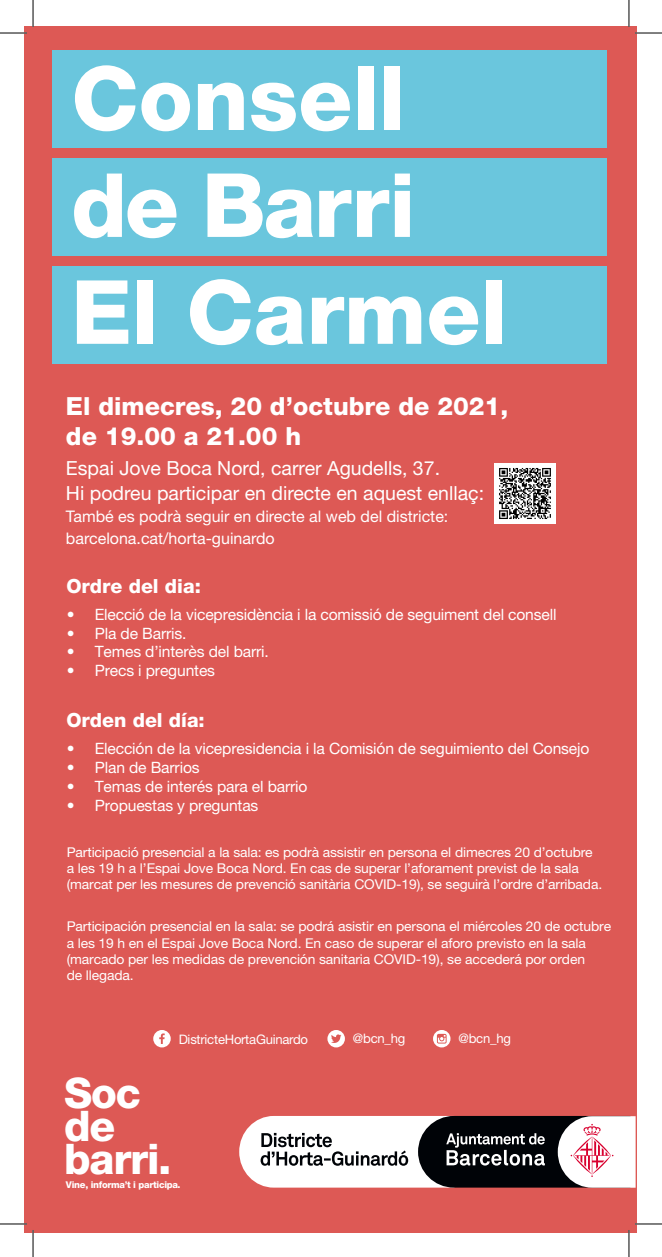
<style>
.page{position:relative;width:662px;height:1257px;background:#fff}
.page>*{position:absolute;margin:0;border:0;box-sizing:border-box;transform-origin:0 0}
.t1{font:800 88.7px/106.9px "Helvetica Neue LT Std";color:#fff}
.t2{font:800 42.2px/33.2px "Helvetica Neue LT Std";letter-spacing:-.03em;color:#fff}
.t3{font:800 25px/30px "Helvetica Neue LT Std";color:#fff}
.t4{font:19.5px/25px "Helvetica Neue LT Std";color:#fff}
.t5{font:800 19.5px "Helvetica Neue LT Std";color:#fff}
.t6{font:16px/22px "Helvetica Neue LT Std";color:#fff}
.t7{font:15.6px "Helvetica Neue LT Std";letter-spacing:-.01em;color:#fff}
.t8{font:13.5px/16.2px "Helvetica Neue LT Std";letter-spacing:-.01em;color:#fff}
.t9{font:13.1px "Helvetica Neue LT Std";letter-spacing:-.02em;color:#fff}
.t10{font:800 9.3px "Helvetica Neue LT Std";letter-spacing:-.03em;color:#fff}
</style>
<div class="page">
<div style="left:24px;top:26px;width:613px;height:1206px;background:#dd5955"></div>
<div style="left:52px;top:50px;width:554px;height:97px;background:#6ac6dd"></div>
<div style="left:52px;top:158px;width:554px;height:98px;background:#6ac6dd"></div>
<div style="left:52px;top:266px;width:554px;height:98px;background:#6ac6dd"></div>
<svg style="left:327px;top:1030px;width:18px;height:17px"></svg>
<svg style="left:153px;top:1030px;width:18px;height:17px"></svg>
<svg style="left:433px;top:1030px;width:17px;height:17px"></svg>
<svg style="left:239px;top:1116px;width:396px;height:71px;background:#a29d9f"></svg>
<img style="left:494px;top:463px;width:61px;height:61px">
<hr style="left:0;top:32px;width:27px;height:2px;background:#fff">
<hr style="left:634px;top:32px;width:27px;height:2px;background:#fff">
<hr style="left:32px;top:0;width:2px;height:27px;background:#fff">
<hr style="left:32px;top:1230px;width:2px;height:27px;background:#fff">
<svg style="left:0;top:33px;width:27px;height:1px"></svg>
<svg style="left:634px;top:33px;width:27px;height:1px"></svg>
<svg style="left:0;top:1223px;width:27px;height:1px"></svg>
<svg style="left:635px;top:1223px;width:26px;height:1px"></svg>
<svg style="left:33px;top:0;width:1px;height:27px"></svg>
<svg style="left:33px;top:1230px;width:1px;height:27px"></svg>
<svg style="left:628px;top:0;width:1px;height:27px"></svg>
<svg style="left:628px;top:1230px;width:1px;height:27px"></svg>
<h1 class="t1" style="left:71px;top:45px;width:437px">Consell de Barri<br>El Carmel</h1>
<h3 class="t3" style="left:66px;top:391px;width:443px">El dimecres, 20 d’octubre de 2021, de 19.00 a 21.00 h</h3>
<h3 class="t4" style="left:66px;top:455px;width:419px">Espai Jove Boca Nord, carrer Agudells, 37.<br>Hi podreu participar en directe en aquest enllaç:</h3>
<p class="t6" style="left:66px;top:504px;width:383px">També es podrà seguir en directe al web del districte: barcelona.cat/horta-guinardo</p>
<h3 class="t5" style="left:66px;top:574px;width:136px">Ordre del dia:</h3>
<p class="t7" style="left:67px;top:605px;width:491px">• Elecció de la vicepresidència i la comissió de seguiment del consell</p>
<p class="t7" style="left:67px;top:624px;width:121px">• Pla de Barris.</p>
<p class="t7" style="left:67px;top:642px;width:203px">• Temes d’interès del barri.</p>
<p class="t7" style="left:67px;top:661px;width:150px">• Precs i preguntes</p>
<h3 class="t5" style="left:66px;top:708px;width:140px">Orden del día:</h3>
<p class="t7" style="left:67px;top:739px;width:524px">• Elección de la vicepresidencia i la Comisión de seguimiento del Consejo</p>
<p class="t7" style="left:67px;top:758px;width:134px">• Plan de Barrios</p>
<p class="t7" style="left:67px;top:777px;width:242px">• Temas de interés para el barrio</p>
<p class="t7" style="left:67px;top:795px;width:193px">• Propuestas y preguntas</p>
<p class="t8" style="left:67px;top:843px;width:536px">Participació presencial a la sala: es podrà assistir en persona el dimecres 20 d’octubre a les 19 h a l’Espai Jove Boca Nord. En cas de superar l’aforament previst de la sala (marcat per les mesures de prevenció sanitària COVID-19), se seguirà l’ordre d’arribada.</p>
<p class="t8" style="left:67px;top:918px;width:545px">Participación presencial en la sala: se podrá asistir en persona el miércoles 20 de octubre a les 19 h en el Espai Jove Boca Nord. En caso de superar el aforo previsto en la sala (marcado per les medidas de prevención sanitaria COVID-19), se accederá por orden<br>de llegada.</p>
<p class="t9" style="left:179px;top:1031px;width:131px">DistricteHortaGuinardo</p>
<p class="t9" style="left:353px;top:1030px;width:54px">@bcn_hg</p>
<p class="t9" style="left:458px;top:1030px;width:54px">@bcn_hg</p>
<h2 class="t2" style="left:64px;top:1076px;width:109px">Soc de barri.</h2>
<p class="t10" style="left:66px;top:1179px;width:116px">Vine, informa’t i participa.</p>
</div>
